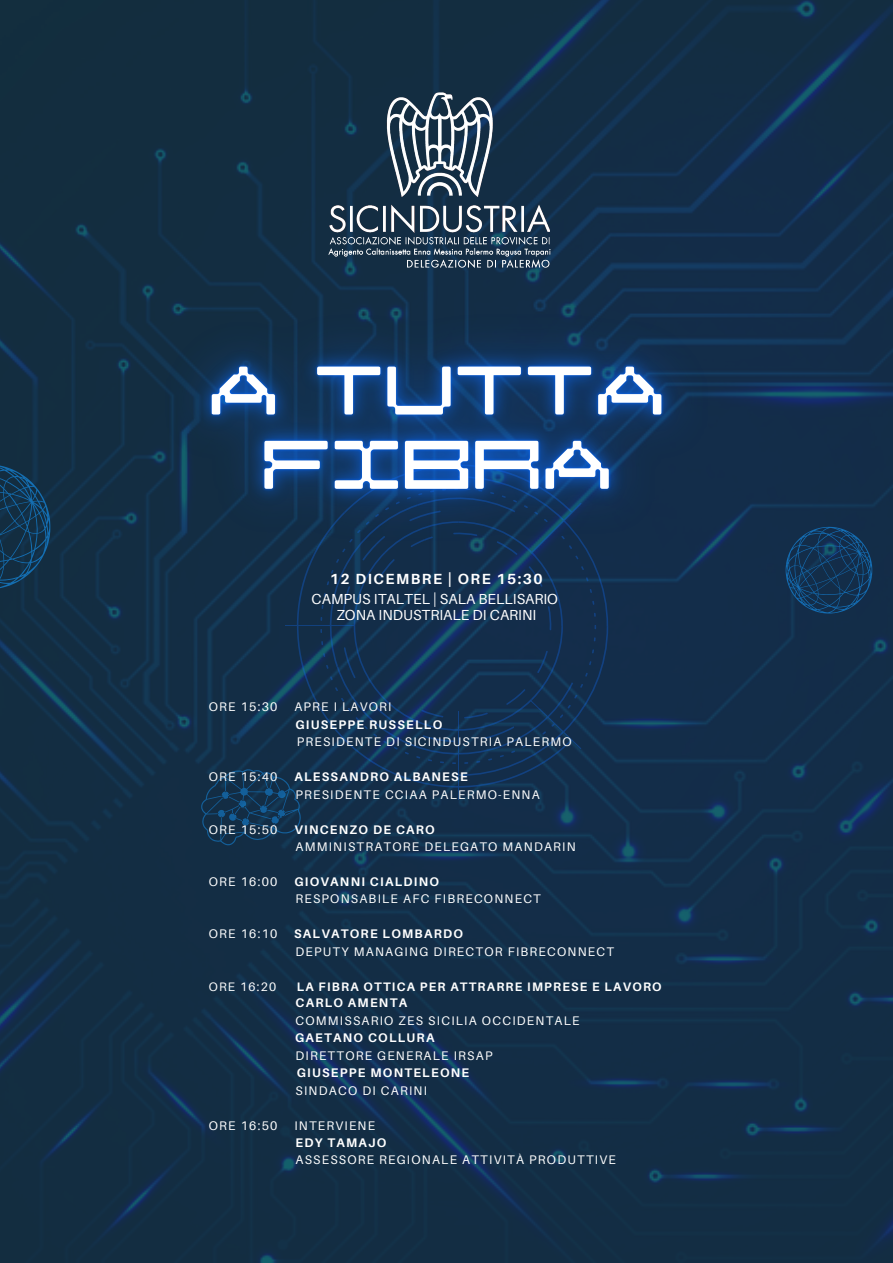
<style>
.page{position:relative;width:893px;height:1263px;background:#fff}
.page>*{position:absolute;margin:0;border:0;box-sizing:border-box;transform-origin:0 0}
.t1{font:700 14.7px "Aileron";letter-spacing:.1em;color:#fff}
.t2{font:14.55px/16.4px "Aileron";color:#fff;text-align:center}
.t3{font:12.45px "Aileron";letter-spacing:.1em;color:#fff}
.t4{font:700 12.45px "Aileron";letter-spacing:.1em;color:#fff}
.t5{font:700 12.23px "Aileron";letter-spacing:.1em;color:#fff}
.t6{font:12.23px "Aileron";letter-spacing:.1em;color:#fff}
</style>
<div class="page">
<img style="left:0;top:0;width:893px;height:1263px">
<svg style="left:0;top:464px;width:50px;height:125px;background:#133956"></svg>
<svg style="left:785px;top:527px;width:87px;height:86px;background:#13385b"></svg>
<svg style="left:201px;top:597px;width:407px;height:248px;background:#13304e"></svg>
<img style="left:328px;top:89px;width:223px;height:182px">
<img style="left:116px;top:271px;width:640px;height:326px">
<p class="t1" style="left:330px;top:570px;width:214px">12 DICEMBRE | ORE 15:30</p>
<p class="t2" style="left:311px;top:590px;width:248px">CAMPUS ITALTEL | SALA BELLISARIO<br>ZONA INDUSTRIALE DI CARINI</p>
<p class="t3" style="left:209px;top:699px;width:70px">ORE 15:30</p>
<p class="t3" style="left:294px;top:699px;width:99px">APRE I LAVORI</p>
<p class="t4" style="left:295px;top:717px;width:148px">GIUSEPPE RUSSELLO</p>
<p class="t3" style="left:297px;top:734px;width:276px">PRESIDENTE DI SICINDUSTRIA PALERMO</p>
<p class="t3" style="left:209px;top:769px;width:70px">ORE 15:40</p>
<p class="t4" style="left:294px;top:769px;width:175px">ALESSANDRO ALBANESE</p>
<p class="t3" style="left:295px;top:786px;width:246px">PRESIDENTE CCIAA PALERMO-ENNA</p>
<p class="t3" style="left:209px;top:821px;width:70px">ORE 15:50</p>
<p class="t4" style="left:294px;top:821px;width:142px">VINCENZO DE CARO</p>
<p class="t3" style="left:295px;top:839px;width:282px">AMMINISTRATORE DELEGATO MANDARIN</p>
<p class="t3" style="left:209px;top:874px;width:70px">ORE 16:00</p>
<p class="t4" style="left:294px;top:874px;width:146px">GIOVANNI CIALDINO</p>
<p class="t3" style="left:295px;top:891px;width:247px">RESPONSABILE AFC FIBRECONNECT</p>
<p class="t3" style="left:209px;top:926px;width:70px">ORE 16:10</p>
<p class="t4" style="left:294px;top:926px;width:170px">SALVATORE LOMBARDO</p>
<p class="t3" style="left:295px;top:943px;width:320px">DEPUTY MANAGING DIRECTOR FIBRECONNECT</p>
<p class="t6" style="left:209px;top:979px;width:69px">ORE 16:20</p>
<p class="t5" style="left:297px;top:979px;width:366px">LA FIBRA OTTICA PER ATTRARRE IMPRESE E LAVORO</p>
<p class="t4" style="left:295px;top:995px;width:113px">CARLO AMENTA</p>
<p class="t3" style="left:295px;top:1013px;width:285px">COMMISSARIO ZES SICILIA OCCIDENTALE</p>
<p class="t4" style="left:295px;top:1030px;width:141px">GAETANO COLLURA</p>
<p class="t3" style="left:295px;top:1048px;width:198px">DIRETTORE GENERALE IRSAP</p>
<p class="t4" style="left:297px;top:1065px;width:174px">GIUSEPPE MONTELEONE</p>
<p class="t3" style="left:295px;top:1082px;width:133px">SINDACO DI CARINI</p>
<p class="t3" style="left:209px;top:1117px;width:70px">ORE 16:50</p>
<p class="t3" style="left:294px;top:1117px;width:82px">INTERVIENE</p>
<p class="t4" style="left:295px;top:1135px;width:92px">EDY TAMAJO</p>
<p class="t3" style="left:295px;top:1152px;width:322px">ASSESSORE REGIONALE ATTIVITÀ PRODUTTIVE</p>
</div>
